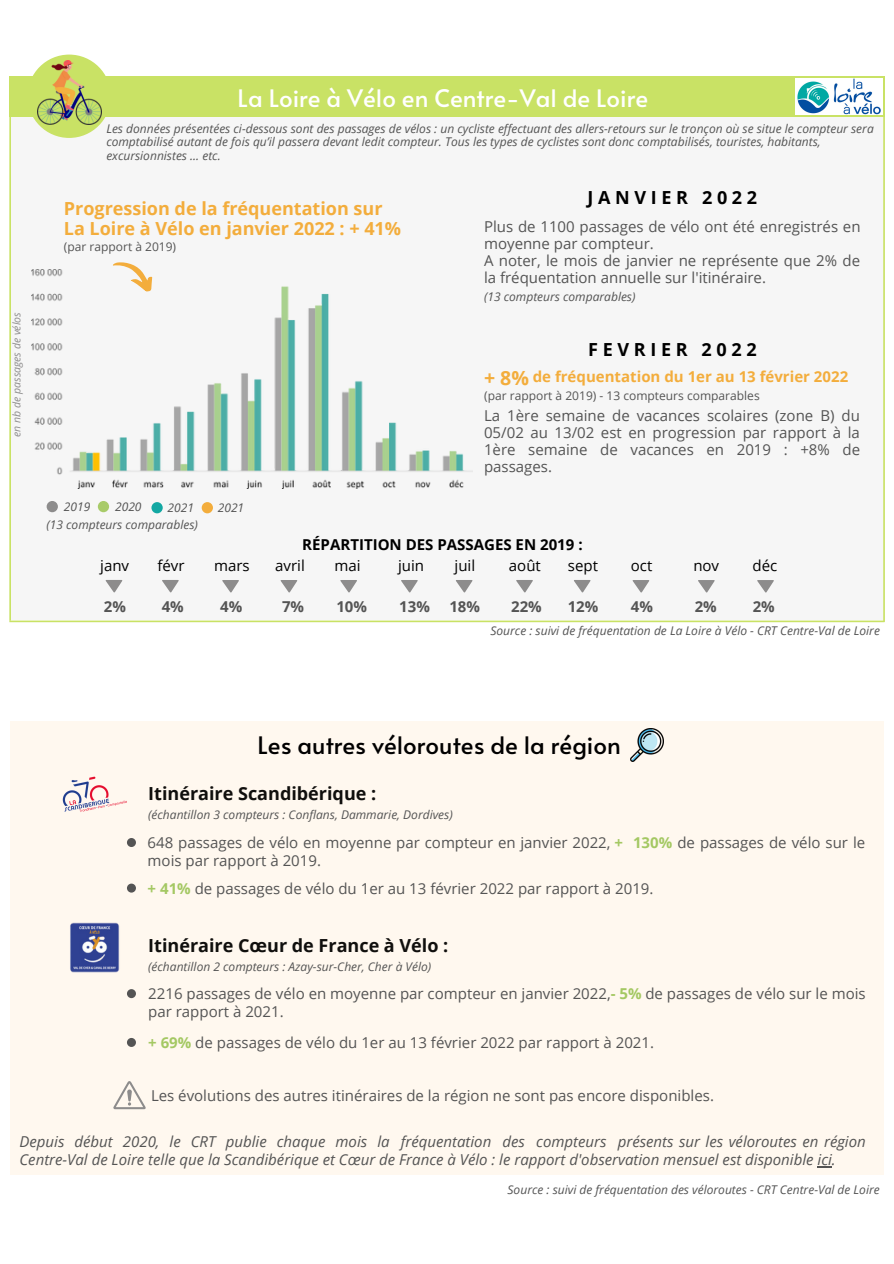
<style>
.page{position:relative;width:894px;height:1264px;background:#fff}
.page>*{position:absolute;margin:0;border:0;box-sizing:border-box;transform-origin:0 0}
.t1{font:24px "Alata";color:#fff}
.t2{font:24px "Alata";color:#000}
.t3{font:700 19.5px "Open Sans";color:#f3ad3c}
.t4{font:700 18px "Open Sans";color:#f3ad3c}
.t5{font:700 18px "Open Sans";color:#100f0d}
.t6{font:700 18px "Open Sans";letter-spacing:.26em;color:#000}
.t7{font:15px/17px "Open Sans";color:#545454}
.t8{font:italic 15px/18px "Open Sans";color:#545454}
.t9{font:15px "Open Sans";color:#000}
.t10{font:700 15px "Open Sans";color:#f3ad3c}
.t11{font:700 15px "Open Sans";color:#545454}
.t12{font:700 15px "Open Sans";color:#000}
.t13{font:italic 12px/13.2px "Open Sans";color:#545454}
.t14{font:12px "Open Sans";color:#545454}
.t15{font:italic 10.5px "Open Sans";color:#8d8c8c}
.s1{font-weight:700;color:#a4c863}
</style>
<div class="page">
<div style="left:9px;top:76px;width:875px;height:41px;background:#c9e265"></div>
<div style="left:27px;top:55px;width:84px;height:83px;background:#c9e265;border-radius:50%"></div>
<img style="left:37px;top:61px;width:64px;height:16px">
<svg style="left:9px;top:77px;width:875px;height:545px"></svg>
<div style="left:11px;top:721px;width:872px;height:454px;background:#fff8ef"></div>
<img style="left:32px;top:270px;width:440px;height:218px">
<div style="left:47px;top:501px;width:11px;height:11px;background:#8d8c8c;border-radius:50%"></div>
<div style="left:202px;top:502px;width:11px;height:11px;background:#f3ad3c;border-radius:50%"></div>
<img style="left:630px;top:728px;width:33px;height:33px">
<div style="left:127px;top:838px;width:9px;height:9px;background:#545454;border-radius:50%"></div>
<svg style="left:113px;top:1081px;width:33px;height:28px"></svg>
<div style="left:127px;top:989px;width:9px;height:9px;background:#545454;border-radius:50%"></div>
<div style="left:127px;top:883px;width:9px;height:9px;background:#545454;border-radius:50%"></div>
<div style="left:127px;top:1037px;width:9px;height:9px;background:#545454;border-radius:50%"></div>
<img style="left:62px;top:776px;width:65px;height:36px">
<img style="left:70px;top:923px;width:50px;height:49px">
<svg style="left:817px;top:1166px;width:14px;height:1px"></svg>
<p class="t1" style="left:237px;top:81px;width:412px">La Loire à Vélo en Centre-Val de Loire</p>
<p class="t13" style="left:106px;top:122px;width:768px">Les données présentées ci-dessous sont des passages de vélos : un cycliste effectuant des allers-retours sur le tronçon où se situe le compteur sera comptabilisé autant de fois qu’il passera devant ledit compteur. Tous les types de cyclistes sont donc comptabilisés, touristes, habitants, excursionnistes ... etc.</p>
<p class="t6" style="left:587px;top:185px;width:171px">JANVIER 2022</p>
<p class="t4" style="left:64px;top:195px;width:320px">Progression de la fréquentation sur</p>
<p class="t4" style="left:64px;top:216px;width:338px">La Loire à Vélo en janvier 2022 : + 41%</p>
<p class="t14" style="left:64px;top:238px;width:114px">(par rapport à 2019)</p>
<p class="t7" style="left:484px;top:217px;width:378px">Plus de 1100 passages de vélo ont été enregistrés en moyenne par compteur.</p>
<p class="t7" style="left:484px;top:251px;width:377px">A noter, le mois de janvier ne représente que 2% de la fréquentation annuelle sur l'itinéraire.</p>
<p class="t15" style="left:9px;top:437px;width:126px;rotate:-90deg">en nb de passages de vélos</p>
<p class="t13" style="left:484px;top:290px;width:153px">(13 compteurs comparables)</p>
<p class="t6" style="left:588px;top:336px;width:170px">FEVRIER 2022</p>
<p class="t3" style="left:484px;top:364px;width:46px">+ 8%</p>
<p class="t10" style="left:532px;top:366px;width:317px">de fréquentation du 1er au 13 février 2022</p>
<p class="t14" style="left:484px;top:387px;width:277px">(par rapport à 2019) - 13 compteurs comparables</p>
<p class="t13" style="left:64px;top:500px;width:28px">2019</p>
<p class="t13" style="left:218px;top:500px;width:28px">2021</p>
<p class="t13" style="left:115px;top:500px;width:28px">2020</p>
<p class="t13" style="left:167px;top:500px;width:28px">2021</p>
<p class="t13" style="left:46px;top:518px;width:153px">(13 compteurs comparables)</p>
<p class="t7" style="left:484px;top:406px;width:377px;text-align:justify">La 1ère semaine de vacances scolaires (zone B) du 05/02 au 13/02 est en progression par rapport à la 1ère semaine de vacances en 2019 : +8% de passages.</p>
<p class="t12" style="left:302px;top:533px;width:282px">RÉPARTITION DES PASSAGES EN 2019 :</p>
<p class="t9" style="left:100px;top:555px;width:30px">janv</p>
<p class="t9" style="left:157px;top:555px;width:29px">févr</p>
<p class="t9" style="left:214px;top:555px;width:37px">mars</p>
<p class="t9" style="left:275px;top:555px;width:31px">avril</p>
<p class="t9" style="left:334px;top:555px;width:28px">mai</p>
<p class="t9" style="left:398px;top:555px;width:28px">juin</p>
<p class="t9" style="left:454px;top:555px;width:22px">juil</p>
<p class="t9" style="left:509px;top:555px;width:33px">août</p>
<p class="t9" style="left:567px;top:555px;width:32px">sept</p>
<p class="t9" style="left:630px;top:555px;width:23px">oct</p>
<p class="t9" style="left:693px;top:555px;width:27px">nov</p>
<p class="t9" style="left:752px;top:555px;width:26px">déc</p>
<p class="t11" style="left:104px;top:596px;width:24px">2%</p>
<p class="t11" style="left:162px;top:596px;width:24px">4%</p>
<p class="t11" style="left:220px;top:596px;width:24px">4%</p>
<p class="t11" style="left:282px;top:596px;width:24px">7%</p>
<p class="t11" style="left:336px;top:596px;width:32px">10%</p>
<p class="t11" style="left:399px;top:596px;width:32px">13%</p>
<p class="t11" style="left:449px;top:596px;width:32px">18%</p>
<p class="t11" style="left:511px;top:596px;width:32px">22%</p>
<p class="t11" style="left:567px;top:596px;width:32px">12%</p>
<p class="t11" style="left:630px;top:596px;width:24px">4%</p>
<p class="t11" style="left:694px;top:596px;width:24px">2%</p>
<p class="t11" style="left:752px;top:596px;width:24px">2%</p>
<p class="t13" style="left:490px;top:624px;width:391px">Source : suivi de fréquentation de La Loire à Vélo - CRT Centre-Val de Loire</p>
<p class="t2" style="left:257px;top:727px;width:365px">Les autres véloroutes de la région</p>
<p class="t5" style="left:148px;top:781px;width:229px">Itinéraire Scandibérique :</p>
<p class="t13" style="left:148px;top:807px;width:306px">(échantillon 3 compteurs : Conflans, Dammarie, Dordives)</p>
<p class="t7" style="left:148px;top:833px;width:719px;line-height:18px">648 passages de vélo en moyenne par compteur en janvier 2022, <span class="s1">+ 130%</span> de passages de vélo sur le mois par rapport à 2019.</p>
<p class="t7" style="left:148px;top:879px;width:507px"><span class="s1">+ 41%</span> de passages de vélo du 1er au 13 février 2022 par rapport à 2019.</p>
<p class="t5" style="left:148px;top:933px;width:301px">Itinéraire Cœur de France à Vélo :</p>
<p class="t7" style="left:148px;top:984px;width:718px;line-height:18px">2216 passages de vélo en moyenne par compteur en janvier 2022,<span class="s1">- 5%</span> de passages de vélo sur le mois par rapport à 2021.</p>
<p class="t13" style="left:148px;top:959px;width:284px">(échantillon 2 compteurs : Azay-sur-Cher, Cher à Vélo)</p>
<p class="t7" style="left:148px;top:1033px;width:507px"><span class="s1">+ 69%</span> de passages de vélo du 1er au 13 février 2022 par rapport à 2021.</p>
<p class="t7" style="left:151px;top:1086px;width:564px">Les évolutions des autres itinéraires de la région ne sont pas encore disponibles.</p>
<p class="t8" style="left:19px;top:1132px;width:847px">Depuis début 2020, le CRT publie chaque mois la fréquentation des compteurs présents sur les véloroutes en région<br>Centre-Val de Loire telle que la Scandibérique et Cœur de France à Vélo : le rapport d'observation mensuel est disponible ici.</p>
<p class="t13" style="left:507px;top:1182px;width:373px">Source : suivi de fréquentation des véloroutes - CRT Centre-Val de Loire</p>
</div>
